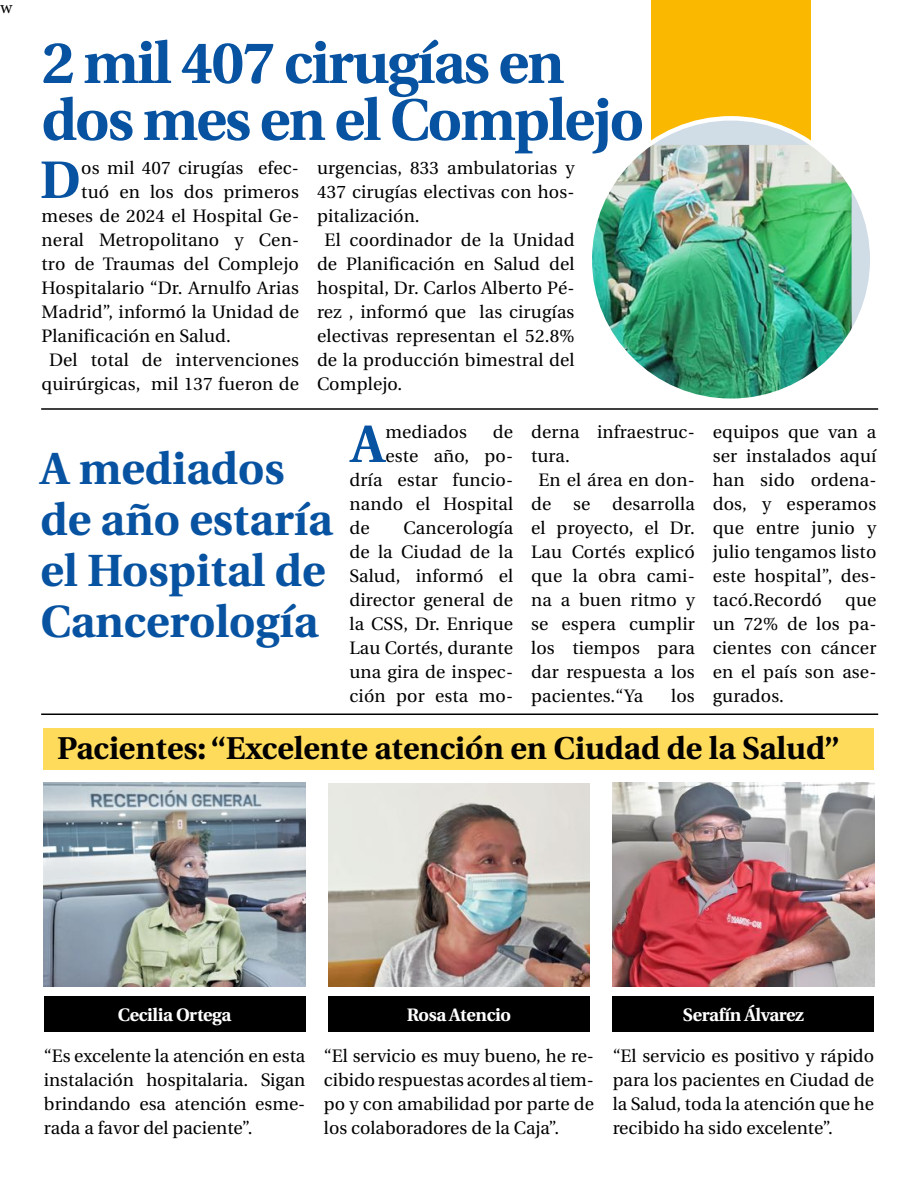
<style>
.page{position:relative;width:918px;height:1188px;background:#fff}
.page>*{position:absolute;margin:0;border:0;box-sizing:border-box;transform-origin:0 0}
.t1{font:700 58.5px/57px "Utopia";letter-spacing:-.03em;color:#0853a1}
.t2{font:700 52.65px "Utopia";color:#0853a1}
.t3{font:700 45px/51px "Utopia";color:#0853a1}
.t4{font:700 31.5px "Utopia";color:#000}
.t5{font:18px/24px "Utopia";letter-spacing:.01em;color:#000;text-align:justify}
.t6{font:700 18px "Utopia";letter-spacing:-.02em;color:#fff}
.t7{font:18px "Minion Pro";color:#000}
</style>
<div class="page">
<div style="left:651px;top:0;width:160px;height:282px;background:#fbb800"></div>
<svg style="left:590px;top:118px;width:282px;height:283px;background:#d7e2e9"></svg>
<img style="left:593px;top:145px;width:259px;height:253px">
<img style="left:44px;top:783px;width:261px;height:204px">
<img style="left:328px;top:783px;width:262px;height:204px">
<img style="left:613px;top:783px;width:261px;height:204px">
<div style="left:44px;top:996px;width:261px;height:36px;background:#000"></div>
<div style="left:328px;top:996px;width:262px;height:36px;background:#000"></div>
<div style="left:613px;top:996px;width:261px;height:36px;background:#000"></div>
<div style="left:44px;top:728px;width:830px;height:42px;background:#ffdb5c"></div>
<hr style="left:41px;top:408px;width:837px;height:2px;background:#000">
<hr style="left:41px;top:714px;width:837px;height:1px;background:#000">
<p class="t7" style="left:0;top:-5px;width:14px">w</p>
<h1 class="t1" style="left:42px;top:35px;width:604px">2 mil 407 cirugías en dos mes en el Complejo</h1>
<p class="t5" style="left:317px;top:156px;width:259px">urgencias, 833 ambulatorias y</p>
<p class="t5" style="left:317px;top:180px;width:259px">437 cirugías electivas con hos-</p>
<p class="t5" style="left:317px;top:204px;width:104px">pitalización.</p>
<p class="t5" style="left:325px;top:228px;width:251px">El coordinador de la Unidad</p>
<p class="t5" style="left:317px;top:252px;width:259px">de Planificación en Salud del</p>
<p class="t5" style="left:317px;top:276px;width:259px">hospital, Dr. Carlos Alberto Pé-</p>
<p class="t5" style="left:317px;top:300px;width:259px">rez , informó que las cirugías</p>
<p class="t5" style="left:317px;top:324px;width:259px">electivas representan el 52.8%</p>
<p class="t5" style="left:317px;top:348px;width:259px">de la producción bimestral del</p>
<p class="t5" style="left:317px;top:372px;width:87px">Complejo.</p>
<h2 class="t2" style="left:351px;top:414px;width:35px">A</h2>
<p class="t5" style="left:385px;top:420px;width:83px">mediados</p>
<p class="t5" style="left:493px;top:420px;width:22px">de</p>
<h2 class="t2" style="left:40px;top:150px;width:42px">D</h2>
<p class="t5" style="left:81px;top:156px;width:219px">os mil 407 cirugías efec-</p>
<p class="t5" style="left:81px;top:180px;width:219px">tuó en los dos primeros</p>
<p class="t5" style="left:42px;top:204px;width:259px">meses de 2024 el Hospital Ge-</p>
<p class="t5" style="left:42px;top:228px;width:259px">neral Metropolitano y Cen-</p>
<p class="t5" style="left:42px;top:252px;width:259px">tro de Traumas del Complejo</p>
<p class="t5" style="left:42px;top:276px;width:259px">Hospitalario “Dr. Arnulfo Arias</p>
<p class="t5" style="left:42px;top:300px;width:259px">Madrid”, informó la Unidad de</p>
<p class="t5" style="left:42px;top:324px;width:191px">Planificación en Salud.</p>
<p class="t5" style="left:49px;top:348px;width:251px">Del total de intervenciones</p>
<p class="t5" style="left:42px;top:372px;width:259px">quirúrgicas, mil 137 fueron de</p>
<p class="t5" style="left:531px;top:420px;width:165px">derna infraestruc-</p>
<p class="t5" style="left:531px;top:444px;width:40px">tura.</p>
<p class="t5" style="left:539px;top:468px;width:158px">En el área en don-</p>
<p class="t5" style="left:531px;top:492px;width:165px">de se desarrolla</p>
<p class="t5" style="left:531px;top:516px;width:165px">el proyecto, el Dr.</p>
<p class="t5" style="left:531px;top:540px;width:165px">Lau Cortés explicó</p>
<p class="t5" style="left:531px;top:564px;width:165px">que la obra cami-</p>
<p class="t5" style="left:531px;top:588px;width:165px">na a buen ritmo y</p>
<p class="t5" style="left:531px;top:612px;width:165px">se espera cumplir</p>
<p class="t5" style="left:531px;top:636px;width:165px">los tiempos para</p>
<p class="t5" style="left:531px;top:660px;width:165px">dar respuesta a los</p>
<p class="t5" style="left:531px;top:684px;width:114px">pacientes.“Ya</p>
<p class="t5" style="left:671px;top:684px;width:25px">los</p>
<p class="t5" style="left:385px;top:444px;width:129px">este año, po-</p>
<p class="t5" style="left:349px;top:468px;width:165px">dría estar funcio-</p>
<p class="t5" style="left:349px;top:492px;width:165px">nando el Hospital</p>
<p class="t5" style="left:349px;top:516px;width:22px">de</p>
<h3 class="t3" style="left:40px;top:444px;width:294px">A mediados de año estaría el Hospital de<br>Cancerología</h3>
<p class="t5" style="left:349px;top:516px;width:165px;text-indent:54px">Cancerología de la Ciudad de la Salud, informó el director general de la CSS, Dr. Enrique Lau Cortés, durante una gira de inspec&shy;ción por esta mo-</p>
<p class="t5" style="left:713px;top:420px;width:165px">equipos que van a ser instalados aquí han sido ordena&shy;dos, y esperamos que entre junio y julio tengamos listo este hospital”, des&shy;tacó.Recordó</p>
<p class="t5" style="left:713px;top:588px;width:165px;text-indent:132px">que un 72% de los pa&shy;cientes con cáncer en el país son ase&shy;gurados.</p>
<h3 class="t4" style="left:57px;top:730px;width:784px">Pacientes: “Excelente atención en Ciudad de la Salud”</h3>
<p class="t6" style="left:118px;top:1004px;width:115px">Cecilia Ortega</p>
<p class="t5" style="left:44px;top:1044px;width:263px">“Es excelente la atención en esta instalación hospitalaria. Sigan brindando esa atención esme&shy;rada a favor del paciente”.</p>
<p class="t6" style="left:407px;top:1004px;width:106px">Rosa Atencio</p>
<p class="t5" style="left:324px;top:1044px;width:272px">“El servicio es muy bueno, he re&shy;cibido respuestas acordes al tiem&shy;po y con amabilidad por parte de los colaboradores de la Caja”.</p>
<p class="t6" style="left:683px;top:1004px;width:122px">Serafín Álvarez</p>
<p class="t5" style="left:613px;top:1044px;width:263px">“El servicio es positivo y rápido para los pacientes en Ciudad de la Salud, toda la atención que he recibido ha sido excelente”.</p>
</div>
